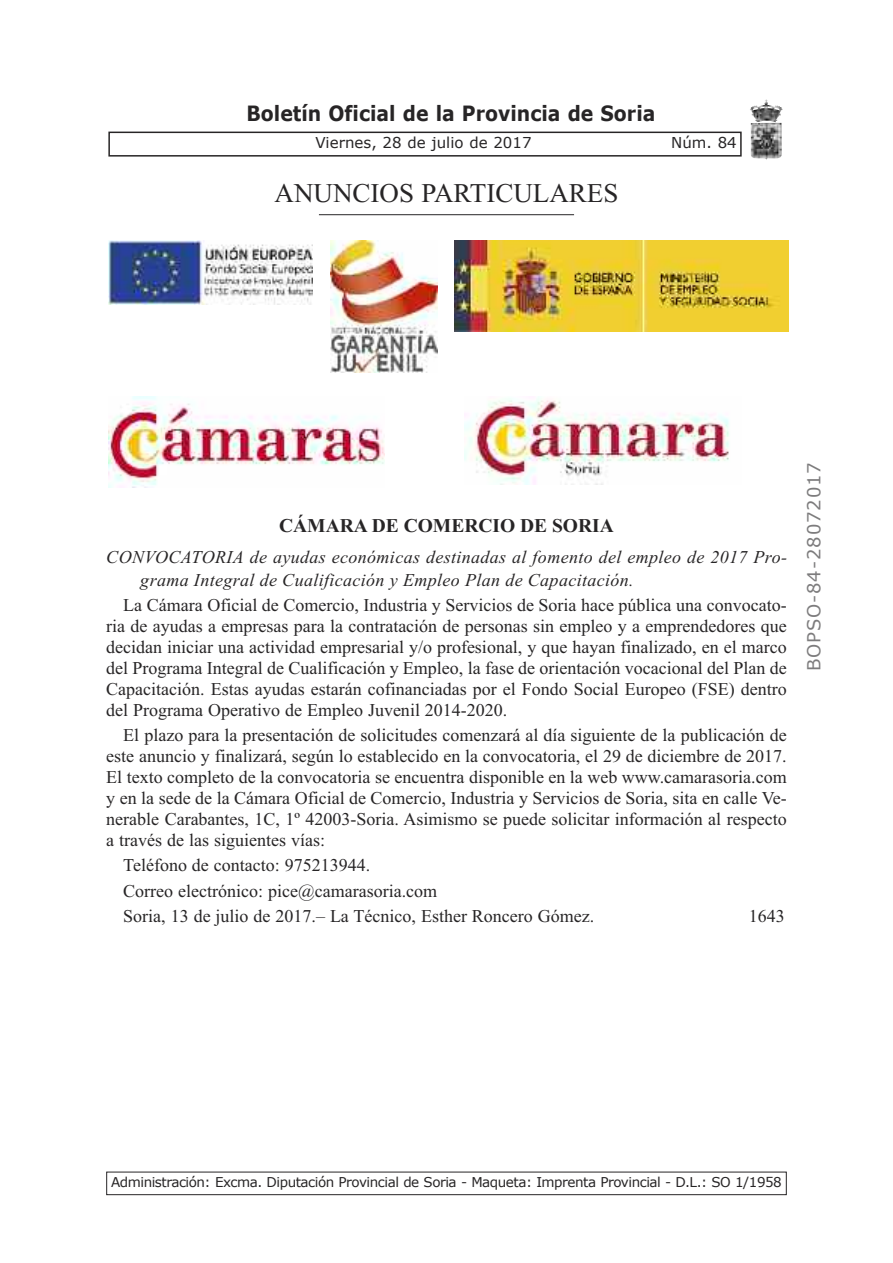
<style>
.page{position:relative;width:893px;height:1263px;background:#fff}
.page>*{position:absolute;margin:0;border:0;box-sizing:border-box;transform-origin:0 0}
.t1{font:27px "Times New Roman";color:#272526}
.t2{font:700 21px "Verdana";color:#272526;scale:.9 1}
.t3{font:700 19.5px "Times New Roman";color:#272526}
.t4{font:18px/21px "Times New Roman";color:#272526;text-align:justify}
.t5{font:italic 18px/22.5px "Times New Roman";letter-spacing:.02em;color:#272526}
.t6{font:18px "Verdana";letter-spacing:.05em;color:#7d7c7d}
.t7{font:15px "Verdana";color:#272526}
.t8{font:13.5px "Verdana";letter-spacing:-.035em;color:#272526}
</style>
<div class="page">
<hr style="left:319px;top:214px;width:255px;height:1px;background:#272526">
<div style="left:108px;top:132px;width:634px;height:25px;border:2px solid #272526"></div>
<img style="left:750px;top:99px;width:32px;height:61px">
<div style="left:106px;top:1172px;width:681px;height:23px;border:1px solid #272526"></div>
<img style="left:108px;top:240px;width:204px;height:64px">
<img style="left:331px;top:240px;width:106px;height:132px">
<div style="left:454px;top:240px;width:335px;height:97px;background:linear-gradient(to right,#fff,#fff)"></div>
<img style="left:454px;top:240px;width:334px;height:91px">
<img style="left:108px;top:397px;width:276px;height:91px">
<img style="left:464px;top:397px;width:265px;height:87px">
<p class="t2" style="left:247px;top:100px;width:456px">Boletín Oficial de la Provincia de Soria</p>
<p class="t7" style="left:315px;top:133px;width:218px">Viernes, 28 de julio de 2017</p>
<p class="t7" style="left:671px;top:133px;width:67px">Núm. 84</p>
<h1 class="t1" style="left:275px;top:176px;width:345px">ANUNCIOS PARTICULARES</h1>
<p class="t3" style="left:279px;top:514px;width:336px">CÁMARA DE COMERCIO DE SORIA</p>
<p class="t5" style="left:140px;top:545px;width:648px;text-indent:-34px">CONVOCATORIA de ayudas económicas destinadas al fomento del empleo de 2017 Pro&shy;grama Integral de Cualificación y Empleo Plan de Capacitación.</p>
<p class="t4" style="left:106px;top:594px;width:682px;text-indent:17px">La Cámara Oficial de Comercio, Industria y Servicios de Soria hace pública una convocato&shy;ria de ayudas a empresas para la contratación de personas sin empleo y a emprendedores que decidan iniciar una actividad empresarial y/o profesional, y que hayan finalizado, en el marco del Programa Integral de Cualificación y Empleo, la fase de orientación vocacional del Plan de Capacitación. Estas ayudas estarán cofinanciadas por el Fondo Social Europeo (FSE) dentro del Programa Operativo de Empleo Juvenil 2014-2020.</p>
<p class="t4" style="left:106px;top:724px;width:682px;text-indent:17px">El plazo para la presentación de solicitudes comenzará al día siguiente de la publicación de este anuncio y finalizará, según lo establecido en la convocatoria, el 29 de diciembre de 2017.<br>El texto completo de la convocatoria se encuentra disponible en la web www.camarasoria.com y en la sede de la Cámara Oficial de Comercio, Industria y Servicios de Soria, sita en calle Ve&shy;nerable Carabantes, 1C, 1º 42003-Soria. Asimismo se puede solicitar información al respecto a través de las siguientes vías:</p>
<p class="t4" style="left:123px;top:852px;width:473px;line-height:25.2px;text-align:left">Teléfono de contacto: 975213944.<br>Correo electrónico: pice@camarasoria.com<br>Soria, 13 de julio de 2017.– La Técnico, Esther Roncero Gómez.</p>
<p class="t4" style="left:749px;top:905px;width:38px">1643</p>
<p class="t6" style="left:802px;top:671px;width:211px;rotate:-90deg">BOPSO-84-28072017</p>
<p class="t8" style="left:111px;top:1173px;width:672px">Administración: Excma. Diputación Provincial de Soria - Maqueta: Imprenta Provincial - D.L.: SO 1/1958</p>
</div>
